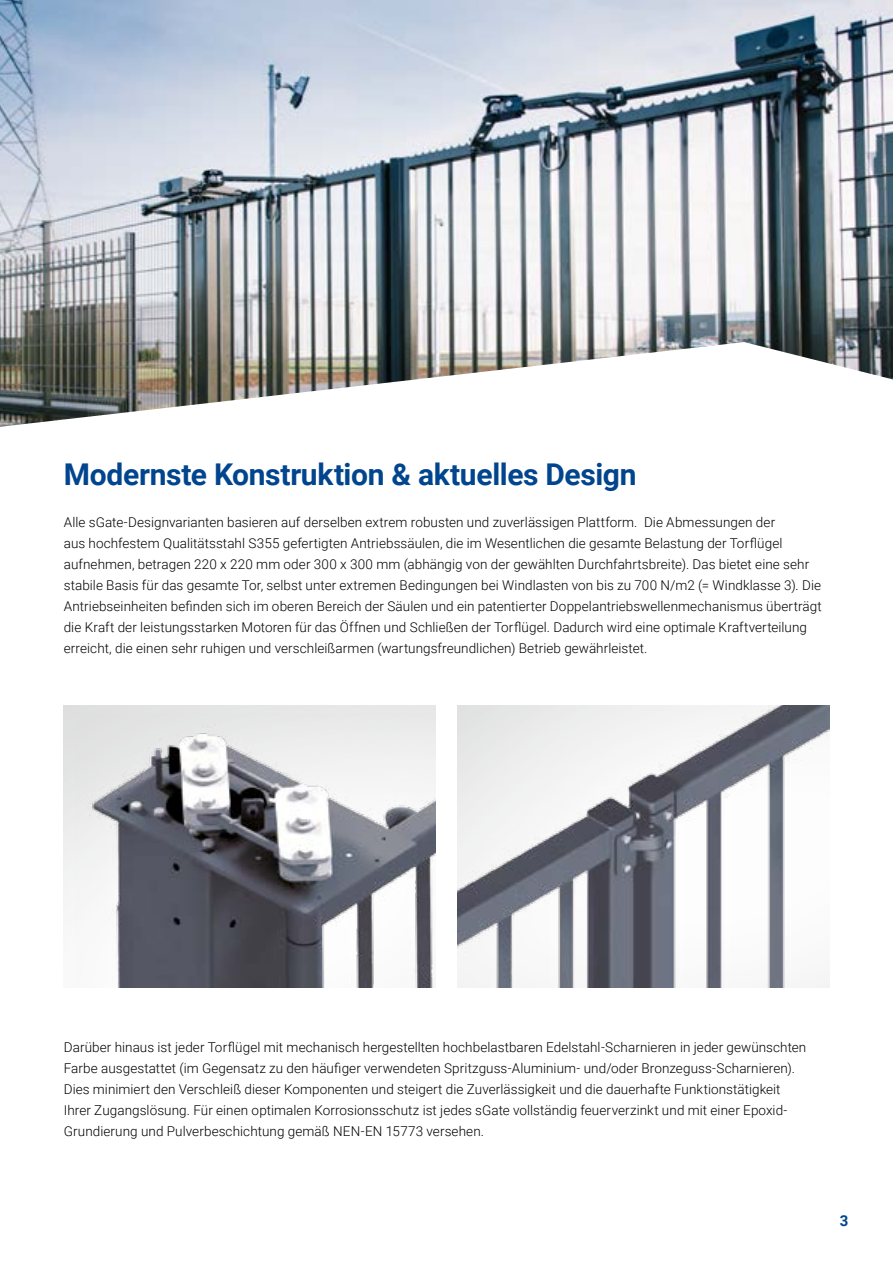
<style>
.page{position:relative;width:893px;height:1263px;background:#fff}
.page>*{position:absolute;margin:0;border:0;box-sizing:border-box;transform-origin:0 0}
.t1{font:700 30px "Roboto";letter-spacing:-.01em;color:#00458e}
.t2{font:700 15px "Roboto";color:#00458e}
.t3{font:300 13.5px/21px "Roboto";letter-spacing:.005em;color:#000}
</style>
<div class="page">
<img style="left:457px;top:705px;width:372px;height:282px">
<img style="left:75px;top:713px;width:361px;height:274px">
<img style="left:0;top:0;width:893px;height:427px">
<h1 class="t1" style="left:64px;top:453px;width:574px">Modernste Konstruktion &amp; aktuelles Design</h1>
<p class="t3" style="left:64px;top:511px;width:760px">Alle sGate-Designvarianten basieren auf derselben extrem robusten und zuverlässigen Plattform. Die Abmessungen der<br>aus hochfestem Qualitätsstahl S355 gefertigten Antriebssäulen, die im Wesentlichen die gesamte Belastung der Torflügel aufnehmen, betragen 220 x 220 mm oder 300 x 300 mm (abhängig von der gewählten Durchfahrtsbreite). Das bietet eine sehr stabile Basis für das gesamte Tor, selbst unter extremen Bedingungen bei Windlasten von bis zu 700 N/m2 (= Windklasse 3). Die Antriebseinheiten befinden sich im oberen Bereich der Säulen und ein patentierter Doppelantriebswellenmechanismus überträgt die Kraft der leistungsstarken Motoren für das Öffnen und Schließen der Torflügel. Dadurch wird eine optimale Kraftverteilung erreicht, die einen sehr ruhigen und verschleißarmen (wartungsfreundlichen) Betrieb gewährleistet.</p>
<p class="t3" style="left:64px;top:1036px;width:744px">Darüber hinaus ist jeder Torflügel mit mechanisch hergestellten hochbelastbaren Edelstahl-Scharnieren in jeder gewünschten Farbe ausgestattet (im Gegensatz zu den häufiger verwendeten Spritzguss-Aluminium- und/oder Bronzeguss-Scharnieren).<br>Dies minimiert den Verschleiß dieser Komponenten und steigert die Zuverlässigkeit und die dauerhafte Funktionstätigkeit Ihrer Zugangslösung. Für einen optimalen Korrosionsschutz ist jedes sGate vollständig feuerverzinkt und mit einer Epoxid-Grundierung und Pulverbeschichtung gemäß NEN-EN 15773 versehen.</p>
<p class="t2" style="left:840px;top:1210px;width:10px">3</p>
</div>
